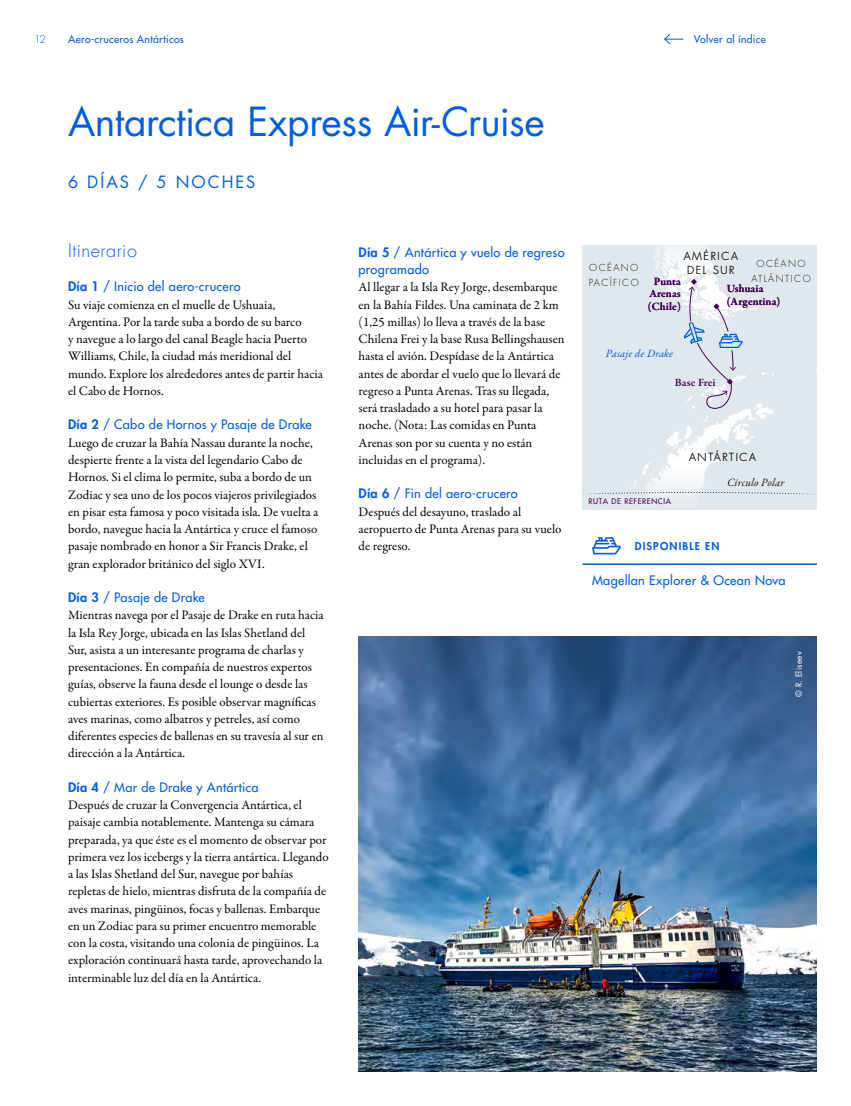
<style>
.page{position:relative;width:851px;height:1106px;background:#fff}
.page>*{position:absolute;margin:0;border:0;box-sizing:border-box;transform-origin:0 0}
.t1{font:39px "Futura Std";letter-spacing:-.01em;color:#005de1}
.t2{font:300 18px "Futura Std";letter-spacing:.03em;color:#005de1}
.t3{font:16.5px "Futura Std";letter-spacing:.12em;color:#005de1}
.t4{font:13.05px/17.2px "Garamond Premr Pro";color:#000}
.t5{font:500 12.75px/17.2px "Futura Std";letter-spacing:.025em;color:#005de1}
.t6{font:600 11.25px/12.8px "Garamond Premr Pro";letter-spacing:.01em;color:#450057}
.t7{font:italic 11.25px "Garamond Premr Pro";letter-spacing:.015em;color:#005de1}
.t8{font:italic 11.25px "Garamond Premr Pro";letter-spacing:.01em;color:#1d1d1b}
.t9{font:300 10.8px/13.5px "Futura Std";letter-spacing:.15em;color:#1d1d1b;text-align:center}
.t10{font:500 10.5px "Futura Std";letter-spacing:.025em;color:#005de1}
.t11{font:800 10.5px "Futura Std";letter-spacing:.115em;color:#005de1}
.t12{font:300 10.5px "Futura Std";color:#005de1}
.t13{font:300 9.45px/15px "Futura Std";letter-spacing:.15em;color:#1d1d1b}
.t14{font:8.25px "Futura Std";letter-spacing:.03em;color:#fff}
.t15{font:500 7.5px "Futura Std";letter-spacing:.08em;color:#450057}
.s1{font-weight:800}
</style>
<div class="page">
<img style="left:358px;top:636px;width:458px;height:435px">
<svg style="left:582px;top:245px;width:234px;height:265px;background:#e1e8ed"></svg>
<svg style="left:664px;top:34px;width:19px;height:11px"></svg>
<svg style="left:592px;top:537px;width:28px;height:17px"></svg>
<hr style="left:582px;top:563px;width:234px;height:2px;background:#005de1">
<p class="t12" style="left:34px;top:32px;width:13px">12</p>
<p class="t10" style="left:68px;top:32px;width:117px">Aero-cruceros Antárticos</p>
<p class="t10" style="left:693px;top:32px;width:73px">Volver al índice</p>
<h1 class="t1" style="left:68px;top:97px;width:478px">Antarctica Express Air-Cruise</h1>
<p class="t3" style="left:68px;top:171px;width:189px">6 DÍAS / 5 NOCHES</p>
<h2 class="t2" style="left:68px;top:239px;width:70px">Itinerario</h2>
<p class="t5" style="left:68px;top:278px;width:174px"><span class="s1">Día 1</span> / Inicio del aero-crucero</p>
<p class="t4" style="left:68px;top:296px;width:256px">Su viaje comienza en el muelle de Ushuaia, Argentina. Por la tarde suba a bordo de su barco<br>y navegue a lo largo del canal Beagle hacia Puerto Williams, Chile, la ciudad más meridional del mundo. Explore los alrededores antes de partir hacia el Cabo de Hornos.</p>
<p class="t5" style="left:68px;top:416px;width:245px"><span class="s1">Día 2</span> / Cabo de Hornos y Pasaje de Drake</p>
<p class="t4" style="left:68px;top:434px;width:252px">Luego de cruzar la Bahía Nassau durante la noche, despierte frente a la vista del legendario Cabo de Hornos. Si el clima lo permite, suba a bordo de un Zodiac y sea uno de los pocos viajeros privilegiados en pisar esta famosa y poco visitada isla. De vuelta a bordo, navegue hacia la Antártica y cruce el famoso pasaje nombrado en honor a Sir Francis Drake, el gran explorador británico del siglo XVI.</p>
<p class="t5" style="left:68px;top:589px;width:138px"><span class="s1">Día 3</span> / Pasaje de Drake</p>
<p class="t4" style="left:68px;top:607px;width:257px">Mientras navega por el Pasaje de Drake en ruta hacia la Isla Rey Jorge, ubicada en las Islas Shetland del Sur, asista a un interesante programa de charlas y presentaciones. En compañía de nuestros expertos guías, observe la fauna desde el lounge o desde las cubiertas exteriores. Es posible observar magníficas aves marinas, como albatros y petreles, así como diferentes especies de ballenas en su travesía al sur en dirección a la Antártica.</p>
<p class="t5" style="left:68px;top:778px;width:192px"><span class="s1">Día 4</span> / Mar de Drake y Antártica</p>
<p class="t4" style="left:68px;top:796px;width:262px">Después de cruzar la Convergencia Antártica, el paisaje cambia notablemente. Mantenga su cámara preparada, ya que éste es el momento de observar por primera vez los icebergs y la tierra antártica. Llegando a las Islas Shetland del Sur, navegue por bahías repletas de hielo, mientras disfruta de la compañía de aves marinas, pingüinos, focas y ballenas. Embarque en un Zodiac para su primer encuentro memorable con la costa, visitando una colonia de pingüinos. La exploración continuará hasta tarde, aprovechando la interminable luz del día en la Antártica.</p>
<p class="t5" style="left:358px;top:244px;width:207px"><span class="s1">Día 5</span> / Antártica y vuelo de regreso programado</p>
<p class="t4" style="left:358px;top:279px;width:207px">Al llegar a la Isla Rey Jorge, desembarque en la Bahía Fildes. Una caminata de 2 km (1,25 millas) lo lleva a través de la base Chilena Frei y la base Rusa Bellingshausen hasta el avión. Despídase de la Antártica antes de abordar el vuelo que lo llevará de regreso a Punta Arenas. Tras su llegada, será trasladado a su hotel para pasar la noche. (Nota: Las comidas en Punta Arenas son por su cuenta y no están incluidas en el programa).</p>
<p class="t5" style="left:358px;top:485px;width:161px"><span class="s1">Día 6</span> / Fin del aero-crucero</p>
<p class="t4" style="left:358px;top:503px;width:204px">Después del desayuno, traslado al aeropuerto de Punta Arenas para su vuelo de regreso.</p>
<p class="t9" style="left:683px;top:250px;width:56px">AMÉRICA<br>DEL SUR</p>
<p class="t13" style="left:588px;top:261px;width:51px">OCÉANO<br>PACÍFICO</p>
<p class="t13" style="left:751px;top:256px;width:61px;text-align:center">OCÉANO<br>ATLÁNTICO</p>
<p class="t6" style="left:647px;top:275px;width:34px;text-align:center">Punta<br>Arenas (Chile)</p>
<p class="t6" style="left:726px;top:283px;width:55px">Ushuaia (Argentina)</p>
<p class="t7" style="left:605px;top:346px;width:69px">Pasaje de Drake</p>
<p class="t6" style="left:674px;top:376px;width:42px">Base Frei</p>
<p class="t9" style="left:689px;top:451px;width:68px">ANTÁRTICA</p>
<p class="t15" style="left:588px;top:496px;width:84px">RUTA DE REFERENCIA</p>
<p class="t8" style="left:727px;top:475px;width:59px">Círculo Polar</p>
<p class="t11" style="left:634px;top:539px;width:86px">DISPONIBLE EN</p>
<p class="t5" style="left:592px;top:571px;width:195px">Magellan Explorer &amp; Ocean Nova</p>
<p class="t14" style="left:793px;top:697px;width:47px;rotate:-90deg">© R. Eliseev</p>
</div>
